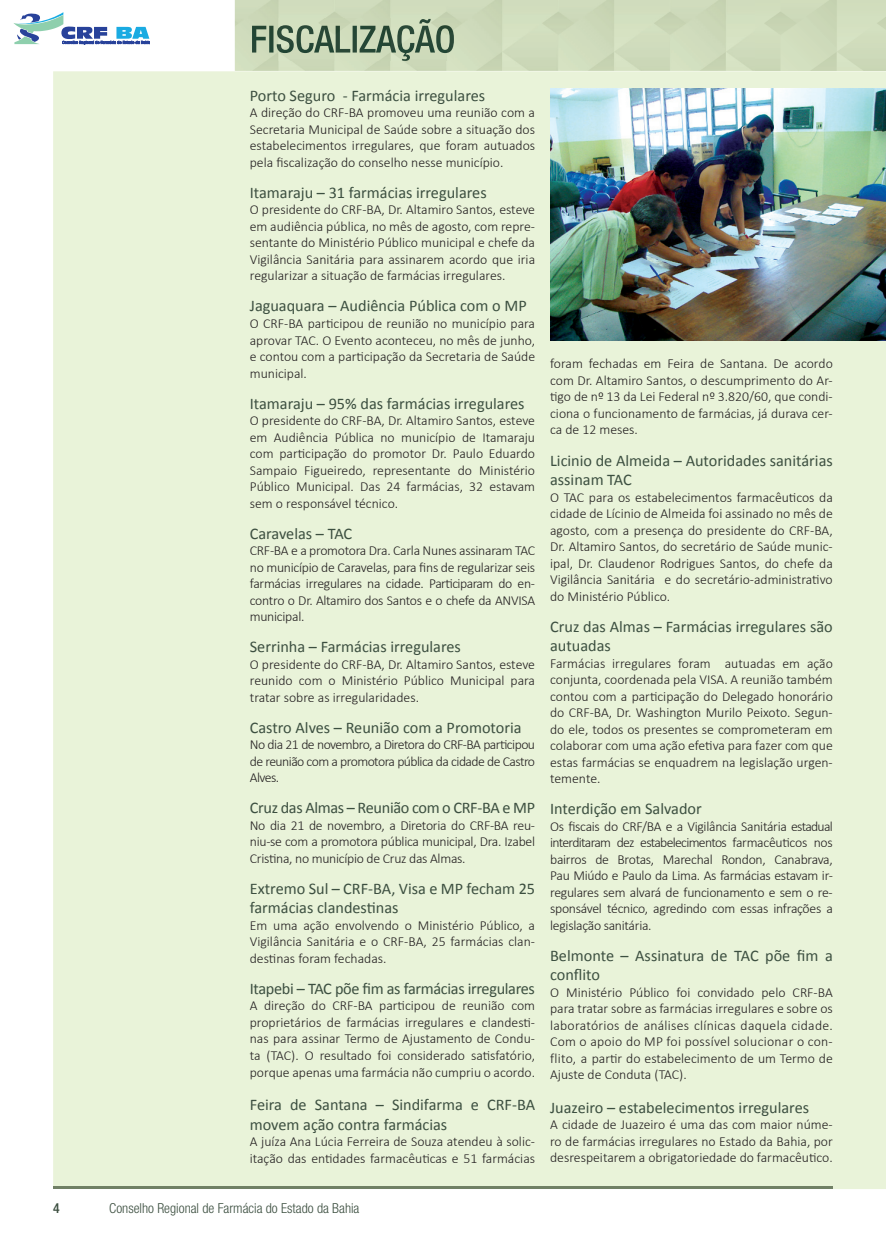
<style>
.page{position:relative;width:886px;height:1241px;background:#fff}
.page>*{position:absolute;margin:0;border:0;box-sizing:border-box;transform-origin:0 0}
.t1{font:16.25px/19.5px "Calibri";color:#3c4f40}
.t2{font:16.25px "Calibri";letter-spacing:-.02em;color:#3c4f40}
.t3{font:300 13.75px/16.5px "Calibri";color:#231f20;text-align:justify}
.t4{font:300 condensed 13.75px "Helvetica Neue LT Pro";color:#3c4f40}
.t5{font:500 condensed 13.75px "Helvetica Neue LT Pro";color:#3c4f40}
</style>
<div class="page">
<svg style="left:13px;top:12px;width:137px;height:32px"></svg>
<div style="left:53px;top:71px;width:833px;height:1117px;background:#e9f3d9"></div>
<hr style="left:53px;top:1186px;width:780px;height:2px;background:#708065">
<img style="left:550px;top:89px;width:336px;height:251px">
<img style="left:235px;top:0;width:651px;height:71px">
<img style="left:252px;top:19px;width:202px;height:42px">
<p class="t1" style="left:250px;top:86px;width:237px">Porto Seguro - Farmácia irregulares</p>
<p class="t3" style="left:250px;top:104px;width:287px">A direção do CRF-BA promoveu uma reunião com a Secretaria Municipal de Saúde sobre a situação dos estabelecimentos irregulares, que foram autuados pela fiscalização do conselho nesse município.</p>
<p class="t1" style="left:250px;top:183px;width:238px">Itamaraju – 31 farmácias irregulares</p>
<p class="t3" style="left:250px;top:201px;width:287px">O presidente do CRF-BA, Dr. Altamiro Santos, esteve em audiência pública, no mês de agosto, com repre&shy;sentante do Ministério Público municipal e chefe da Vigilância Sanitária para assinarem acordo que iria regularizar a situação de farmácias irregulares.</p>
<p class="t1" style="left:250px;top:296px;width:278px">Jaguaquara – Audiência Pública com o MP</p>
<p class="t3" style="left:250px;top:315px;width:287px">O CRF-BA participou de reunião no município para aprovar TAC. O Evento aconteceu, no mês de junho, e contou com a participação da Secretaria de Saúde municipal.</p>
<p class="t1" style="left:250px;top:393px;width:276px">Itamaraju – 95% das farmácias irregulares</p>
<p class="t3" style="left:250px;top:412px;width:287px">O presidente do CRF-BA, Dr. Altamiro Santos, esteve em Audiência Pública no município de Itamaraju com participação do promotor Dr. Paulo Eduardo Sampaio Figueiredo, representante do Ministério Público Municipal. Das 24 farmácias, 32 estavam sem o responsável técnico.</p>
<p class="t1" style="left:250px;top:523px;width:104px">Caravelas – TAC</p>
<p class="t3" style="left:250px;top:542px;width:287px">CRF-BA e a promotora Dra. Carla Nunes assinaram TAC no município de Caravelas, para fins de regularizar seis farmácias irregulares na cidade. Participaram do en&shy;contro o Dr. Altamiro dos Santos e o chefe da ANVISA municipal.</p>
<p class="t1" style="left:250px;top:637px;width:213px">Serrinha – Farmácias irregulares</p>
<p class="t3" style="left:250px;top:655px;width:287px">O presidente do CRF-BA, Dr. Altamiro Santos, esteve reunido com o Ministério Público Municipal para tratar sobre as irregularidades.</p>
<p class="t1" style="left:250px;top:717px;width:273px">Castro Alves – Reunião com a Promotoria</p>
<p class="t3" style="left:250px;top:736px;width:287px">No dia 21 de novembro, a Diretora do CRF-BA participou de reunião com a promotora pública da cidade de Castro Alves.</p>
<p class="t2" style="left:250px;top:797px;width:287px">Cruz das Almas – Reunião com o CRF-BA e MP</p>
<p class="t3" style="left:250px;top:816px;width:287px">No dia 21 de novembro, a Diretoria do CRF-BA reu&shy;niu-se com a promotora pública municipal, Dra. Izabel Cristina, no município de Cruz das Almas.</p>
<p class="t1" style="left:250px;top:878px;width:287px">Extremo Sul – CRF-BA, Visa e MP fecham 25 farmácias clandestinas</p>
<p class="t3" style="left:250px;top:916px;width:287px">Em uma ação envolvendo o Ministério Público, a Vigilância Sanitária e o CRF-BA, 25 farmácias clan&shy;destinas foram fechadas.</p>
<p class="t2" style="left:250px;top:978px;width:287px">Itapebi – TAC põe fim as farmácias irregulares</p>
<p class="t3" style="left:250px;top:997px;width:287px">A direção do CRF-BA participou de reunião com proprietários de farmácias irregulares e clandesti&shy;nas para assinar Termo de Ajustamento de Condu&shy;ta (TAC). O resultado foi considerado satisfatório, porque apenas uma farmácia não cumpriu o acordo.</p>
<p class="t1" style="left:250px;top:1094px;width:287px">Feira de Santana – Sindifarma e CRF-BA movem ação contra farmácias</p>
<p class="t3" style="left:250px;top:1132px;width:287px">A juíza Ana Lúcia Ferreira de Souza atendeu à solic&shy;itação das entidades farmacêuticas e 51 farmácias</p>
<p class="t5" style="left:53px;top:1199px;width:8px">4</p>
<p class="t4" style="left:109px;top:1199px;width:252px">Conselho Regional de Farmácia do Estado da Bahia</p>
<p class="t3" style="left:550px;top:355px;width:284px">foram fechadas em Feira de Santana. De acordo com Dr. Altamiro Santos, o descumprimento do Ar&shy;tigo de nº 13 da Lei Federal nº 3.820/60, que condi&shy;ciona o funcionamento de farmácias, já durava cer&shy;ca de 12 meses.</p>
<p class="t1" style="left:550px;top:450px;width:284px">Licinio de Almeida – Autoridades sanitárias assinam TAC</p>
<p class="t3" style="left:550px;top:488px;width:284px">O TAC para os estabelecimentos farmacêuticos da cidade de Lícinio de Almeida foi assinado no mês de agosto, com a presença do presidente do CRF-BA, Dr. Altamiro Santos, do secretário de Saúde munic&shy;ipal, Dr. Claudenor Rodrigues Santos, do chefe da Vigilância Sanitária e do secretário-administrativo do Ministério Público.</p>
<p class="t1" style="left:550px;top:616px;width:284px">Cruz das Almas – Farmácias irregulares são autuadas</p>
<p class="t3" style="left:550px;top:654px;width:284px">Farmácias irregulares foram autuadas em ação conjunta, coordenada pela VISA. A reunião também contou com a participação do Delegado honorário do CRF-BA, Dr. Washington Murilo Peixoto. Segun&shy;do ele, todos os presentes se comprometeram em colaborar com uma ação efetiva para fazer com que estas farmácias se enquadrem na legislação urgen&shy;temente.</p>
<p class="t1" style="left:550px;top:799px;width:153px">Interdição em Salvador</p>
<p class="t3" style="left:550px;top:817px;width:284px">Os fiscais do CRF/BA e a Vigilância Sanitária estadual interditaram dez estabelecimentos farmacêuticos nos bairros de Brotas, Marechal Rondon, Canabrava, Pau Miúdo e Paulo da Lima. As farmácias estavam ir&shy;regulares sem alvará de funcionamento e sem o re&shy;sponsável técnico, agredindo com essas infrações a legislação sanitária.</p>
<p class="t1" style="left:550px;top:945px;width:284px">Belmonte – Assinatura de TAC põe fim a conflito</p>
<p class="t3" style="left:550px;top:983px;width:284px">O Ministério Público foi convidado pelo CRF-BA para tratar sobre as farmácias irregulares e sobre os laboratórios de análises clínicas daquela cidade.<br>Com o apoio do MP foi possível solucionar o con&shy;flito, a partir do estabelecimento de um Termo de Ajuste de Conduta (TAC).</p>
<p class="t1" style="left:550px;top:1097px;width:260px">Juazeiro – estabelecimentos irregulares</p>
<p class="t3" style="left:550px;top:1116px;width:284px">A cidade de Juazeiro é uma das com maior núme&shy;ro de farmácias irregulares no Estado da Bahia, por desrespeitarem a obrigatoriedade do farmacêutico.</p>
</div>
